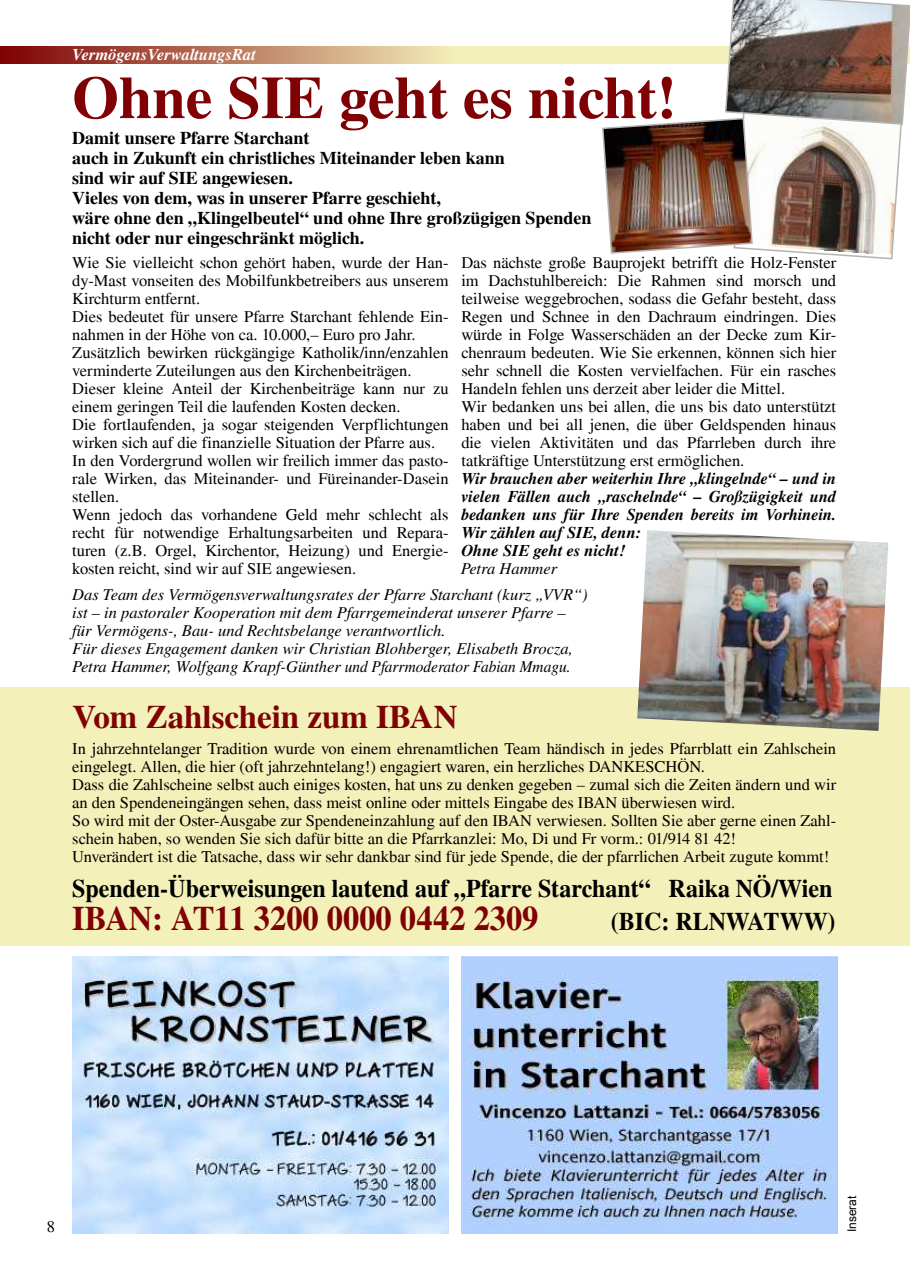
<style>
.page{position:relative;width:910px;height:1280px;background:#fff}
.page>*{position:absolute;margin:0;border:0;box-sizing:border-box;transform-origin:0 0}
.t1{font:500 60px "Nimbus Roman No 9 L";color:#7f0103}
.t2{font:500 34.5px "Nimbus Roman No 9 L";color:#7f0103;scale:.94 1}
.t3{font:500 33px "Nimbus Roman No 9 L";color:#7f0103}
.t4{font:500 25.5px "Nimbus Roman No 9 L";color:#000;scale:.94 1}
.t5{font:500 18px/20.1px "Nimbus Roman No 9 L";color:#000}
.t6{font:16.5px/18px "Nimbus Roman No 9 L";color:#000}
.t7{font:italic 16.5px/18px "Nimbus Rom No 9 L";color:#000}
.t8{font:italic 500 16.5px/18px "Nimbus Rom No 9 L";color:#000}
.t9{font:italic 500 16.5px "Nimbus Rom No 9 L";color:#fff}
.t10{font:12px "Arial";color:#000}
</style>
<div class="page">
<svg style="left:0;top:47px;width:601px;height:17px;background:#c79474"></svg>
<svg style="left:72px;top:1233px;width:766px;height:1px"></svg>
<img style="left:72px;top:957px;width:377px;height:276px">
<img style="left:461px;top:957px;width:377px;height:276px">
<div style="left:0;top:687px;width:910px;height:258px;background:#f4f0ba"></div>
<img style="left:601px;top:0;width:309px;height:260px">
<img style="left:637px;top:530px;width:251px;height:201px">
<p class="t9" style="left:72px;top:48px;width:185px">VermögensVerwaltungsRat</p>
<h1 class="t1" style="left:72px;top:70px;width:606px">Ohne SIE geht es nicht!</h1>
<p class="t5" style="left:72px;top:128px;width:521px">Damit unsere Pfarre Starchant<br>auch in Zukunft ein christliches Miteinander leben kann<br>sind wir auf SIE angewiesen.<br>Vieles von dem, was in unserer Pfarre geschieht,<br>wäre ohne den „Klingelbeutel“ und ohne Ihre großzügigen Spenden nicht oder nur eingeschränkt möglich.</p>
<p class="t6" style="left:72px;top:254px;width:378px">Wie Sie vielleicht schon gehört haben, wurde der Han&shy;dy-Mast vonseiten des Mobilfunkbetreibers aus unserem Kirchturm entfernt.<br>Dies bedeutet für unsere Pfarre Starchant fehlende Ein&shy;nahmen in der Höhe von ca. 10.000,– Euro pro Jahr.<br>Zusätzlich bewirken rückgängige Katholik/inn/enzahlen verminderte Zuteilungen aus den Kirchenbeiträgen.<br>Dieser kleine Anteil der Kirchenbeiträge kann nur zu einem geringen Teil die laufenden Kosten decken.<br>Die fortlaufenden, ja sogar steigenden Verpflichtungen wirken sich auf die finanzielle Situation der Pfarre aus.<br>In den Vordergrund wollen wir freilich immer das pasto&shy;rale Wirken, das Miteinander- und Füreinander-Dasein stellen.<br>Wenn jedoch das vorhandene Geld mehr schlecht als recht für notwendige Erhaltungsarbeiten und Repara&shy;turen (z.B. Orgel, Kirchentor, Heizung) und Energie&shy;kosten reicht, sind wir auf SIE angewiesen.</p>
<p class="t6" style="left:461px;top:254px;width:376px">Das nächste große Bauprojekt betrifft die Holz-Fenster im Dachstuhlbereich: Die Rahmen sind morsch und teilweise weggebrochen, sodass die Gefahr besteht, dass Regen und Schnee in den Dachraum eindringen. Dies würde in Folge Wasserschäden an der Decke zum Kir&shy;chenraum bedeuten. Wie Sie erkennen, können sich hier sehr schnell die Kosten vervielfachen. Für ein rasches Handeln fehlen uns derzeit aber leider die Mittel.<br>Wir bedanken uns bei allen, die uns bis dato unterstützt haben und bei all jenen, die über Geldspenden hinaus die vielen Aktivitäten und das Pfarrleben durch ihre tatkräftige Unterstützung erst ermöglichen.</p>
<p class="t8" style="left:461px;top:471px;width:376px">Wir brauchen aber weiterhin Ihre „klingelnde“ – und in vielen Fällen auch „raschelnde“ – Großzügigkeit und bedanken uns für Ihre Spenden bereits im Vorhinein.<br>Wir zählen auf SIE, denn:<br>Ohne SIE geht es nicht!</p>
<p class="t7" style="left:461px;top:561px;width:98px">Petra Hammer</p>
<p class="t7" style="left:72px;top:587px;width:517px">Das Team des Vermögensverwaltungsrates der Pfarre Starchant (kurz „VVR“) ist – in pastoraler Kooperation mit dem Pfarrgemeinderat unserer Pfarre – für Vermögens-, Bau- und Rechtsbelange verantwortlich.<br>Für dieses Engagement danken wir Christian Blohberger, Elisabeth Brocza, Petra Hammer, Wolfgang Krapf-Günther und Pfarrmoderator Fabian Mmagu.</p>
<h3 class="t3" style="left:73px;top:702px;width:386px">Vom Zahlschein zum IBAN</h3>
<p class="t6" style="left:72px;top:740px;width:765px">In jahrzehntelanger Tradition wurde von einem ehrenamtlichen Team händisch in jedes Pfarrblatt ein Zahlschein eingelegt. Allen, die hier (oft jahrzehntelang!) engagiert waren, ein herzliches DANKESCHÖN.<br>Dass die Zahlscheine selbst auch einiges kosten, hat uns zu denken gegeben – zumal sich die Zeiten ändern und wir an den Spendeneingängen sehen, dass meist online oder mittels Eingabe des IBAN überwiesen wird.<br>So wird mit der Oster-Ausgabe zur Spendeneinzahlung auf den IBAN verwiesen. Sollten Sie aber gerne einen Zahl&shy;schein haben, so wenden Sie sich dafür bitte an die Pfarrkanzlei: Mo, Di und Fr vorm.: 01/914 81 42!<br>Unverändert ist die Tatsache, dass wir sehr dankbar sind für jede Spende, die der pfarrlichen Arbeit zugute kommt!</p>
<h3 class="t4" style="left:72px;top:877px;width:810px">Spenden-Überweisungen lautend auf „Pfarre Starchant“ Raika NÖ/Wien</h3>
<h2 class="t2" style="left:72px;top:903px;width:497px">IBAN: AT11 3200 0000 0442 2309</h2>
<h3 class="t4" style="left:611px;top:910px;width:241px">(BIC: RLNWATWW)</h3>
<p class="t6" style="left:47px;top:1218px;width:10px">8</p>
<p class="t10" style="left:845px;top:1232px;width:38px;rotate:-90deg">Inserat</p>
</div>
